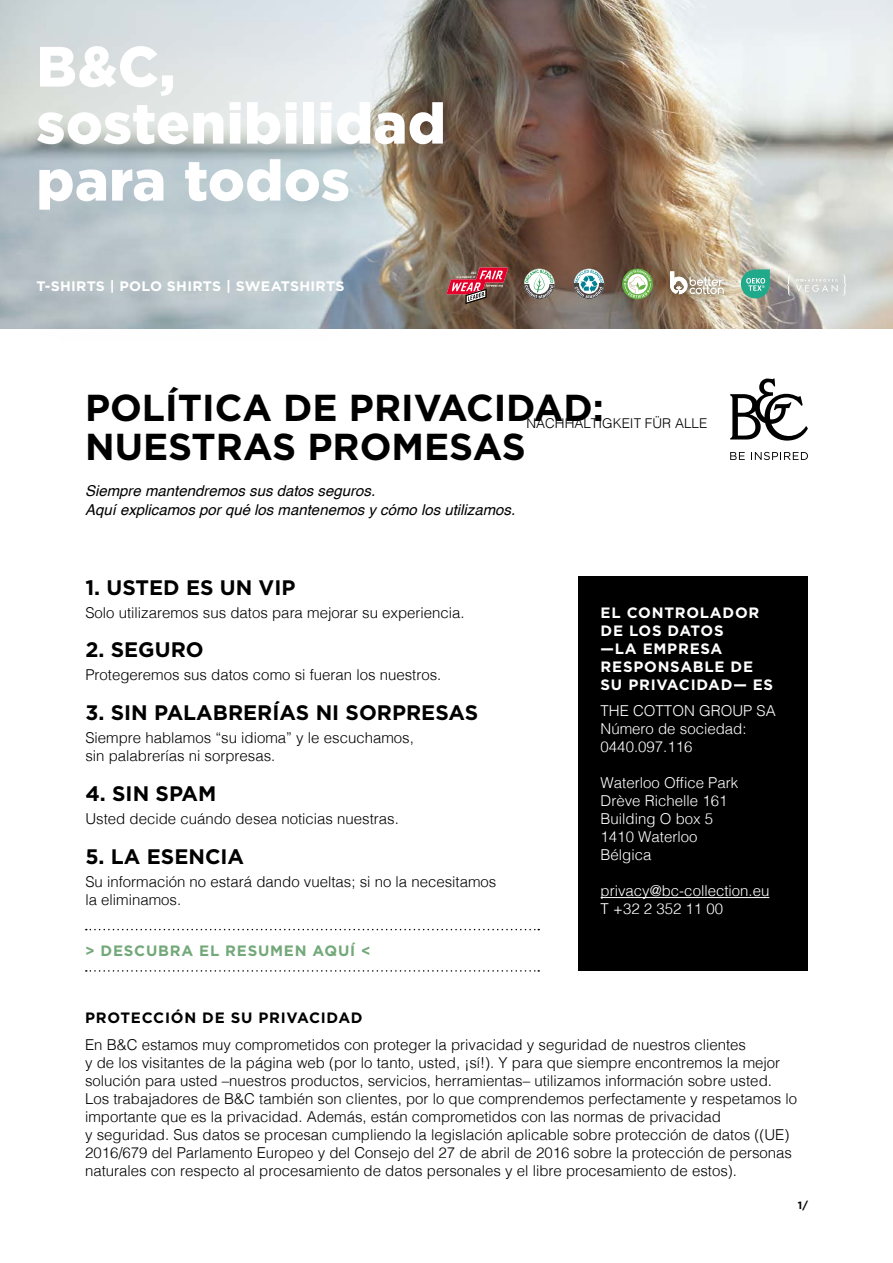
<style>
.page{position:relative;width:893px;height:1263px;background:#fff}
.page>*{position:absolute;margin:0;border:0;box-sizing:border-box;transform-origin:0 0}
.t1{font:900 56.7px/57px "Gotham";letter-spacing:.01em;color:#fff}
.t2{font:700 37.5px/39px "Gotham";color:#000}
.t3{font:700 21px "Gotham";color:#000}
.t4{font:300 15px/18px "Helvetica";color:#000}
.t5{font:300 15px/18px "Helvetica";color:#fff}
.t6{font:italic 15px/18.6px "Helvetica";color:#000}
.t7{font:700 15px/18px "Gotham";letter-spacing:.05em;color:#fff}
.t8{font:700 15px "Gotham";letter-spacing:.05em;color:#000}
.t9{font:700 15px "Gotham";letter-spacing:.05em;color:#73a879}
.t10{font:700 13.8px "Gotham";letter-spacing:.02em;color:#fff}
.t11{font:300 13.5px "Helvetica";color:#000}
.t12{font:700 10.5px "Gotham";color:#000}
.t13{font:italic 600 3.3px/3.9px "Barlow Condensed";color:#fff}
</style>
<div class="page">
<img style="left:0;top:0;width:893px;height:328px">
<div style="left:0;top:219px;width:396px;height:134px;background:#000;opacity:.4"></div>
<svg style="left:524px;top:269px;width:31px;height:30px"></svg>
<svg style="left:574px;top:269px;width:30px;height:30px"></svg>
<div style="left:764px;top:255px;width:105px;height:59px;background:#000;opacity:.75"></div>
<svg style="left:787px;top:274px;width:60px;height:22px"></svg>
<svg style="left:742px;top:269px;width:28px;height:29px"></svg>
<div style="left:651px;top:254px;width:91px;height:60px;background:#000;opacity:.75"></div>
<svg style="left:670px;top:271px;width:54px;height:25px"></svg>
<svg style="left:446px;top:268px;width:62px;height:36px;background:#a15458"></svg>
<svg style="left:622px;top:269px;width:31px;height:30px"></svg>
<div style="left:578px;top:577px;width:230px;height:394px;background:#000"></div>
<hr style="left:601px;top:897px;width:168px;height:1px;background:#fff">
<svg style="left:86px;top:970px;width:453px;height:2px"></svg>
<svg style="left:86px;top:929px;width:453px;height:1px"></svg>
<svg style="left:730px;top:378px;width:78px;height:63px"></svg>
<svg style="left:730px;top:452px;width:15px;height:8px"></svg>
<svg style="left:751px;top:452px;width:57px;height:8px"></svg>
<h1 class="t1" style="left:36px;top:37px;width:411px">B&amp;C, sostenibilidad para todos</h1>
<p class="t10" style="left:36px;top:277px;width:309px">T-SHIRTS | POLO SHIRTS | SWEATSHIRTS</p>
<p class="t13" style="left:456px;top:270px;width:22px;text-indent:15px">B&amp;C is a memberof</p>
<h2 class="t2" style="left:85px;top:388px;width:520px">POLÍTICA DE PRIVACIDAD:<br>NUESTRAS PROMESAS</h2>
<p class="t6" style="left:85px;top:482px;width:432px">Siempre mantendremos sus datos seguros.<br>Aquí explicamos por qué los mantenemos y cómo los utilizamos.</p>
<p class="t11" style="left:526px;top:412px;width:182px">NACHHALTIGKEIT FÜR ALLE</p>
<h3 class="t3" style="left:85px;top:573px;width:211px">1. USTED ES UN VIP</h3>
<p class="t4" style="left:85px;top:602px;width:381px">Solo utilizaremos sus datos para mejorar su experiencia.</p>
<h3 class="t3" style="left:85px;top:636px;width:120px">2. SEGURO</h3>
<p class="t4" style="left:85px;top:665px;width:357px">Protegeremos sus datos como si fueran los nuestros.</p>
<h3 class="t3" style="left:85px;top:698px;width:394px">3. SIN PALABRERÍAS NI SORPRESAS</h3>
<p class="t4" style="left:85px;top:727px;width:330px;line-height:18.6px">Siempre hablamos “su idioma” y le escuchamos, sin palabrerías ni sorpresas.</p>
<h3 class="t3" style="left:85px;top:780px;width:132px">4. SIN SPAM</h3>
<p class="t4" style="left:85px;top:809px;width:315px">Usted decide cuándo desea noticias nuestras.</p>
<h3 class="t3" style="left:85px;top:842px;width:160px">5. LA ESENCIA</h3>
<p class="t4" style="left:85px;top:871px;width:413px;line-height:18.6px">Su información no estará dando vueltas; si no la necesitamos la eliminamos.</p>
<p class="t9" style="left:85px;top:940px;width:287px">&gt; DESCUBRA EL RESUMEN AQUÍ &lt;</p>
<p class="t7" style="left:601px;top:603px;width:174px">EL CONTROLADOR<br>DE LOS DATOS<br>—LA EMPRESA<br>RESPONSABLE DE<br>SU PRIVACIDAD— ES</p>
<p class="t5" style="left:601px;top:701px;width:177px">THE COTTON GROUP SA<br>Número de sociedad:<br>0440.097.116</p>
<p class="t5" style="left:601px;top:773px;width:139px">Waterloo Office Park<br>Drève Richelle 161<br>Building O box 5<br>1410 Waterloo<br>Bélgica</p>
<p class="t5" style="left:601px;top:881px;width:170px">privacy@bc-collection.eu<br>T +32 2 352 11 00</p>
<p class="t8" style="left:85px;top:1008px;width:279px">PROTECCIÓN DE SU PRIVACIDAD</p>
<p class="t4" style="left:85px;top:1034px;width:713px">En B&amp;C estamos muy comprometidos con proteger la privacidad y seguridad de nuestros clientes<br>y de los visitantes de la página web (por lo tanto, usted, ¡sí!). Y para que siempre encontremos la mejor solución para usted –nuestros productos, servicios, herramientas– utilizamos información sobre usted.<br>Los trabajadores de B&amp;C también son clientes, por lo que comprendemos perfectamente y respetamos lo importante que es la privacidad. Además, están comprometidos con las normas de privacidad<br>y seguridad. Sus datos se procesan cumpliendo la legislación aplicable sobre protección de datos ((UE)<br>2016/679 del Parlamento Europeo y del Consejo del 27 de abril de 2016 sobre la protección de personas naturales con respecto al procesamiento de datos personales y el libre procesamiento de estos).</p>
<p class="t12" style="left:798px;top:1198px;width:11px">1/</p>
</div>
